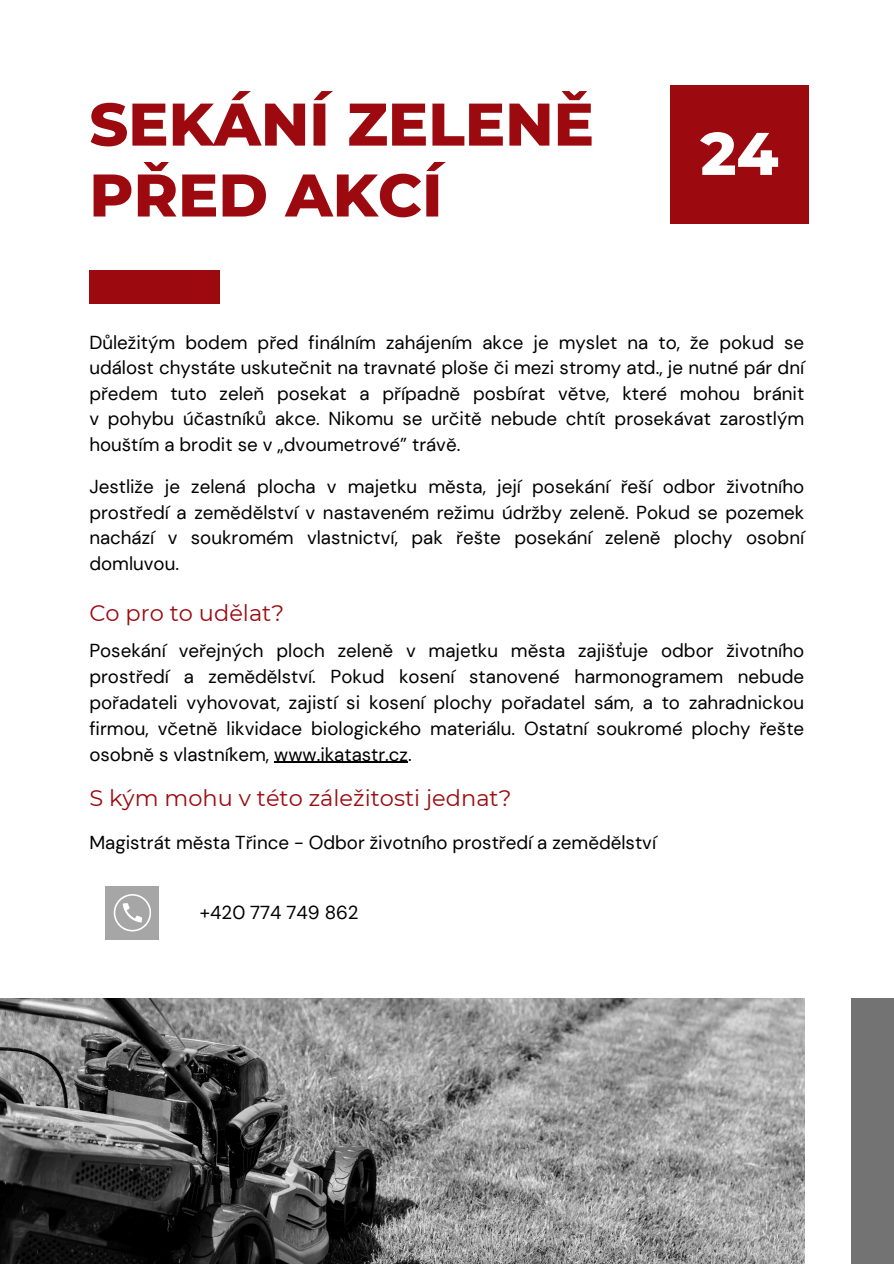
<style>
.page{position:relative;width:894px;height:1264px;background:#fff}
.page>*{position:absolute;margin:0;border:0;box-sizing:border-box;transform-origin:0 0}
.t1{font:800 60px/70.8px "Montserrat";color:#9c0a0f}
.t2{font:800 60px "Montserrat";color:#fff}
.t3{font:22.5px "Montserrat";color:#9c0a0f}
.t4{font:18.75px/25.5px "DM Sans";color:#000;text-align:justify}
</style>
<div class="page">
<img style="left:0;top:998px;width:804px;height:265px">
<div style="left:670px;top:85px;width:138px;height:138px;background:#9c0a0f"></div>
<div style="left:850px;top:998px;width:43px;height:265px;background:#737373"></div>
<div style="left:89px;top:270px;width:131px;height:34px;background:#9c0a0f"></div>
<hr style="left:274px;top:761px;width:134px;height:1px;background:#000">
<div style="left:106px;top:886px;width:53px;height:53px;background:#a6a6a6"></div>
<svg style="left:114px;top:894px;width:37px;height:37px"></svg>
<p class="t1" style="left:89px;top:89px;width:506px">SEKÁNÍ ZELENĚ<br>PŘED AKCÍ</p>
<h1 class="t2" style="left:700px;top:117px;width:79px">24</h1>
<p class="t4" style="left:89px;top:329px;width:716px">Důležitým bodem před finálním zahájením akce je myslet na to, že pokud se událost chystáte uskutečnit na travnaté ploše či mezi stromy atd., je nutné pár dní předem tuto zeleň posekat a případně posbírat větve, které mohou bránit v pohybu účastníků akce. Nikomu se určitě nebude chtít prosekávat zarostlým houštím a brodit se v „dvoumetrové” trávě.</p>
<p class="t4" style="left:89px;top:474px;width:716px">Jestliže je zelená plocha v majetku města, její posekání řeší odbor životního prostředí a zemědělství v nastaveném režimu údržby zeleně. Pokud se pozemek nachází v soukromém vlastnictví, pak řešte posekání zeleně plochy osobní domluvou.</p>
<p class="t3" style="left:89px;top:599px;width:196px">Co pro to udělat?</p>
<h2 class="t4" style="left:89px;top:637px;width:716px">Posekání veřejných ploch zeleně v majetku města zajišťuje odbor životního prostředí a zemědělství. Pokud kosení stanovené harmonogramem nebude pořadateli vyhovovat, zajistí si kosení plochy pořadatel sám, a to zahradnickou firmou, včetně likvidace biologického materiálu. Ostatní soukromé plochy řešte osobně s vlastníkem, www.ikatastr.cz.</h2>
<h2 class="t3" style="left:89px;top:784px;width:423px">S kým mohu v této záležitosti jednat?</h2>
<p class="t4" style="left:89px;top:830px;width:568px">Magistrát města Třince - Odbor životního prostředí a zemědělství</p>
<p class="t4" style="left:199px;top:899px;width:161px">+420 774 749 862</p>
</div>
